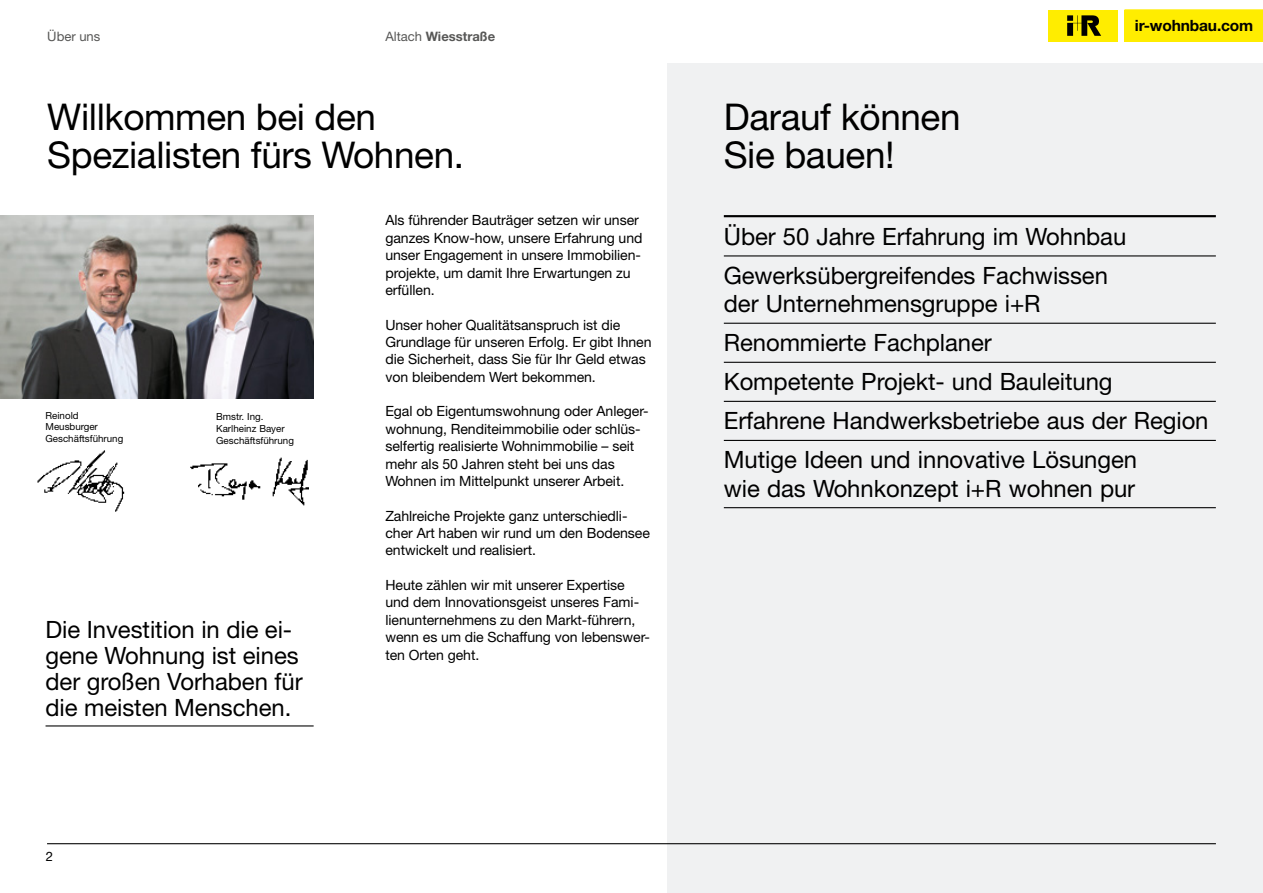
<style>
.page{position:relative;width:1263px;height:893px;background:#fff}
.page>*{position:absolute;margin:0;border:0;box-sizing:border-box;transform-origin:0 0}
.t1{font:36.9px/38px "Helvetica Neue LT Std";letter-spacing:-.01em;color:#000}
.t2{font:23.85px/39px "Helvetica Neue LT Std";letter-spacing:-.005em;color:#000}
.t3{font:700 15.6px "Helvetica Neue LT Std";letter-spacing:-.01em;color:#000}
.t4{font:14.1px/17.4px "Helvetica Neue LT Std";letter-spacing:-.005em;color:#000}
.t5{font:700 13.05px "Helvetica Neue LT Std";color:#575756}
.t6{font:13.05px "Helvetica Neue LT Std";color:#575756}
.t7{font:13.05px "Helvetica Neue LT Std";color:#000}
.t8{font:9.75px/12px "Helvetica Neue LT Std";color:#000}
.s1{font-weight:400}
</style>
<div class="page">
<div style="left:667px;top:0;width:596px;height:893px;background:#f0f1f2"></div>
<hr style="left:47px;top:843px;width:1169px;height:1px;background:#000">
<hr style="left:46px;top:725px;width:268px;height:1px;background:#000">
<img style="left:37px;top:450px;width:88px;height:62px">
<img style="left:191px;top:457px;width:117px;height:49px">
<img style="left:0;top:215px;width:314px;height:183px">
<hr style="left:724px;top:215px;width:492px;height:2px;background:#000">
<hr style="left:724px;top:255px;width:492px;height:1px;background:#000">
<hr style="left:724px;top:323px;width:492px;height:1px;background:#000">
<hr style="left:724px;top:362px;width:492px;height:1px;background:#000">
<hr style="left:724px;top:401px;width:492px;height:1px;background:#000">
<hr style="left:724px;top:440px;width:492px;height:1px;background:#000">
<hr style="left:724px;top:507px;width:492px;height:1px;background:#000">
<div style="left:0;top:0;width:1263px;height:62px;background:#fff"></div>
<div style="left:1125px;top:10px;width:138px;height:31px;background:#ffed00"></div>
<div style="left:1048px;top:10px;width:69px;height:31px;background:#ffed00"></div>
<svg style="left:1067px;top:15px;width:34px;height:21px"></svg>
<p class="t6" style="left:47px;top:29px;width:55px">Über uns</p>
<p class="t5" style="left:385px;top:28px;width:111px"><span class="s1">Altach</span> Wiesstraße</p>
<h1 class="t1" style="left:47px;top:97px;width:418px">Willkommen bei den<br>Spezialisten fürs Wohnen.</h1>
<h1 class="t1" style="left:724px;top:97px;width:238px">Darauf können<br>Sie bauen!</h1>
<p class="t3" style="left:1135px;top:16px;width:120px">ir-wohnbau.com</p>
<p class="t8" style="left:46px;top:409px;width:79px">Reinold<br>Meusburger<br>Geschäftsführung</p>
<p class="t8" style="left:216px;top:410px;width:79px">Bmstr. Ing.<br>Karlheinz Bayer<br>Geschäftsführung</p>
<h2 class="t2" style="left:46px;top:616px;width:259px;line-height:26.1px">Die Investition in die ei&shy;gene Wohnung ist eines der großen Vorhaben für die meisten Menschen.</h2>
<p class="t7" style="left:46px;top:849px;width:9px">2</p>
<p class="t4" style="left:385px;top:211px;width:259px">Als führender Bauträger setzen wir unser ganzes Know-how, unsere Erfahrung und unser Engagement in unsere Immobilien&shy;projekte, um damit Ihre Erwartungen zu erfüllen.</p>
<p class="t4" style="left:385px;top:316px;width:268px">Unser hoher Qualitätsanspruch ist die Grundlage für unseren Erfolg. Er gibt Ihnen die Sicherheit, dass Sie für Ihr Geld etwas von bleibendem Wert bekommen.</p>
<p class="t4" style="left:385px;top:402px;width:265px">Egal ob Eigentumswohnung oder Anleger&shy;wohnung, Renditeimmobilie oder schlüs&shy;selfertig realisierte Wohnimmobilie – seit mehr als 50 Jahren steht bei uns das Wohnen im Mittelpunkt unserer Arbeit.</p>
<p class="t4" style="left:385px;top:507px;width:266px">Zahlreiche Projekte ganz unterschiedli&shy;cher Art haben wir rund um den Bodensee entwickelt und realisiert.</p>
<p class="t4" style="left:385px;top:576px;width:266px">Heute zählen wir mit unserer Expertise und dem Innovationsgeist unseres Fami&shy;lienunternehmens zu den Markt-führern, wenn es um die Schaffung von lebenswer&shy;ten Orten geht.</p>
<h2 class="t2" style="left:724px;top:217px;width:404px">Über 50 Jahre Erfahrung im Wohnbau<br>Gewerksübergreifendes Fachwissen</h2>
<h2 class="t2" style="left:724px;top:284px;width:486px">der Unternehmensgruppe i+R<br>Renommierte Fachplaner<br>Kompetente Projekt- und Bauleitung Erfahrene Handwerksbetriebe aus der Region Mutige Ideen und innovative Lösungen</h2>
<h2 class="t2" style="left:724px;top:468px;width:413px">wie das Wohnkonzept i+R wohnen pur</h2>
</div>
